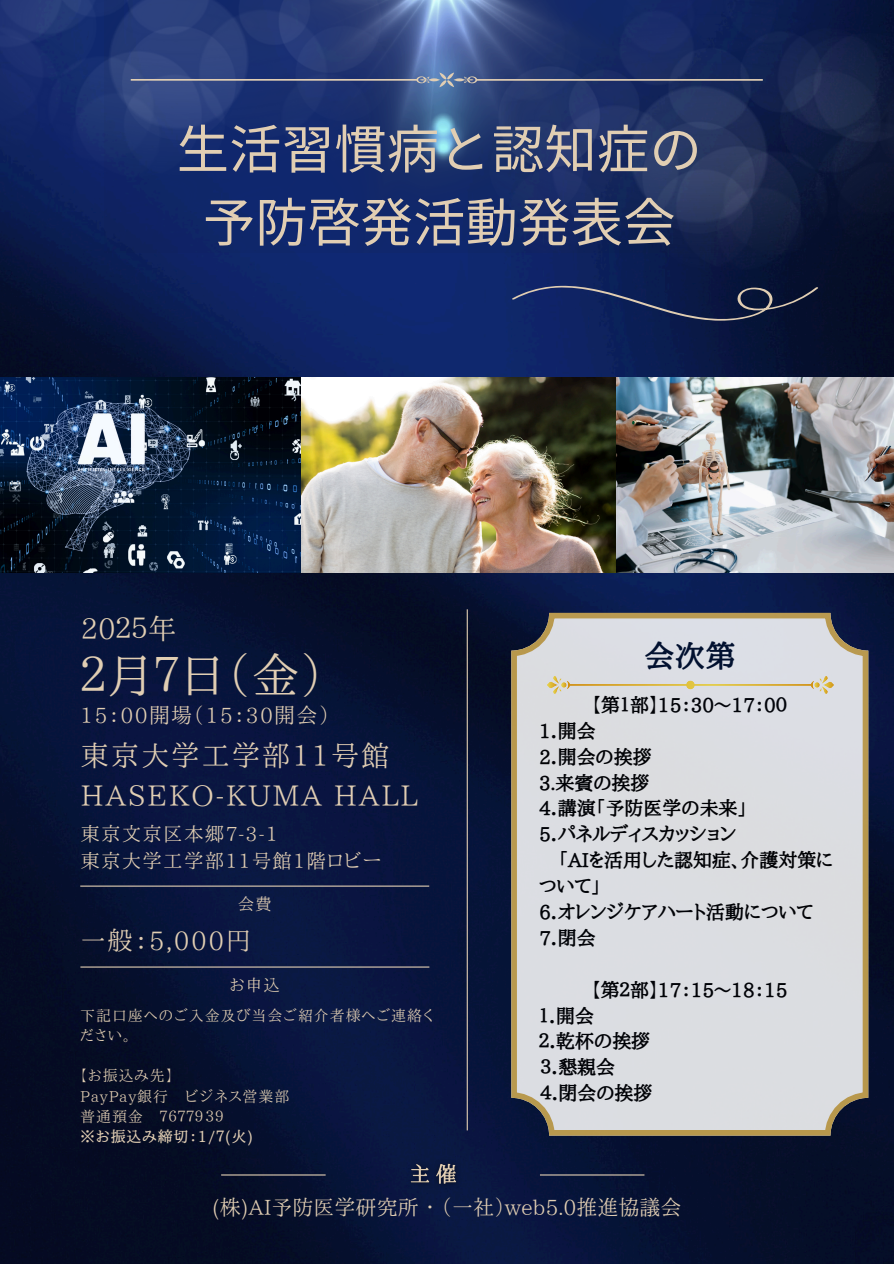
<style>
.page{position:relative;width:894px;height:1264px;background:#fff}
.page>*{position:absolute;margin:0;border:0;box-sizing:border-box;transform-origin:0 0}
.t1{font:52.5px/73.2px "Noto Sans CJ Ksc";color:#e1ceb3;text-align:center}
.t2{font:48px "Aozora Mincho";color:#e1ceb3}
.t3{font:700 30px "Aozora Mincho";color:#021130}
.t4{font:28.5px/39.3px "Aozora Mincho";letter-spacing:.06em;color:#e1ceb3}
.t5{font:25.5px "Aozora Mincho";letter-spacing:.06em;color:#e1ceb3}
.t6{font:21px "Aozora Mincho";color:#e1ceb3}
.t7{font:21px "Aozora Mincho";letter-spacing:.06em;color:#e1ceb3}
.t8{font:19.5px "Aozora Mincho";letter-spacing:.06em;color:#e1ceb3}
.t9{font:700 18.9px/25.8px "Aozora Mincho";color:#000}
.t10{font:16.5px "Aozora Mincho";color:#e1ceb3}
.t11{font:15px/20.2px "Aozora Mincho";letter-spacing:.06em;color:#e1ceb3}
.t12{font:500 15px "Aozora Mincho";letter-spacing:.06em;color:#e1ceb3}
</style>
<div class="page">
<img style="left:0;top:180px;width:893px;height:1083px">
<img style="left:415px;top:0;width:478px;height:274px">
<img style="left:0;top:0;width:104px;height:180px">
<img style="left:104px;top:0;width:684px;height:253px">
<img style="left:0;top:377px;width:893px;height:196px">
<svg style="left:131px;top:72px;width:631px;height:15px;background:#3d4d7c"></svg>
<hr style="left:466px;top:609px;width:1px;height:521px;background:#e1ceb3">
<hr style="left:221px;top:1174px;width:104px;height:1px;background:#e1ceb3">
<hr style="left:540px;top:1174px;width:104px;height:1px;background:#e1ceb3">
<hr style="left:80px;top:885px;width:349px;height:1px;background:#e1ceb3">
<hr style="left:80px;top:966px;width:349px;height:1px;background:#e1ceb3">
<svg style="left:511px;top:274px;width:307px;height:51px;background:#142351"></svg>
<svg style="left:511px;top:613px;width:357px;height:522px;background:#d4d4d6"></svg>
<svg style="left:546px;top:676px;width:287px;height:18px;background:#dbd7cb"></svg>
<img style="left:401px;top:1154px;width:66px;height:40px">
<h2 class="t1" style="left:176px;top:110px;width:526px">生活習慣病と認知症の予防啓発活動発表会</h2>
<p class="t4" style="left:80px;top:608px;width:97px">20２５年</p>
<p class="t2" style="left:80px;top:650px;width:245px">２月７日（金）</p>
<h1 class="t7" style="left:80px;top:704px;width:251px">15：00開場（15：30開会）</h1>
<p class="t4" style="left:81px;top:735px;width:338px">東京大学工学部11号館<br>HASEKO-KUMA HALL</p>
<p class="t8" style="left:81px;top:824px;width:198px">東京文京区本郷7-3-1</p>
<h1 class="t8" style="left:81px;top:851px;width:302px">東京大学工学部11号館1階ロビー</h1>
<p class="t10" style="left:238px;top:895px;width:35px">会費</p>
<p class="t5" style="left:81px;top:927px;width:172px">一般：5,000円</p>
<p class="t10" style="left:230px;top:976px;width:51px">お申込</p>
<p class="t11" style="left:80px;top:1004px;width:354px">下記口座へのご入金及び当会ご紹介者様へご連絡ください。</p>
<p class="t11" style="left:80px;top:1065px;width:211px">【お振込み先】<br>PayPay銀行 ビジネス営業部普通預金 ７６７７９３９</p>
<p class="t12" style="left:80px;top:1128px;width:174px">※お振込み締切：1/７(火)</p>
<p class="t3" style="left:644px;top:640px;width:93px">会次第</p>
<p class="t9" style="left:539px;top:691px;width:249px;text-indent:53px">【第１部】15：30 17：0０<br>1．開会<br>2．開会の挨拶<br>3.来賓の挨拶<br>4．講演「予防医学の未来」<br>5．パネルディスカッション</p>
<p class="t9" style="left:539px;top:847px;width:295px;text-indent:19px">「AIを活用した認知症、介護対策について」<br>6．オレンジケアハート活動について<br>7．閉会</p>
<p class="t9" style="left:539px;top:976px;width:250px;text-indent:53px">【第２部】17：15 18：15<br>１．開会<br>２．乾杯の挨拶<br>３．懇親会<br>４．閉会の挨拶</p>
<p class="t6" style="left:212px;top:1196px;width:471px">(株)AI予防医学研究所・（一社）web5.0推進協議会</p>
</div>
